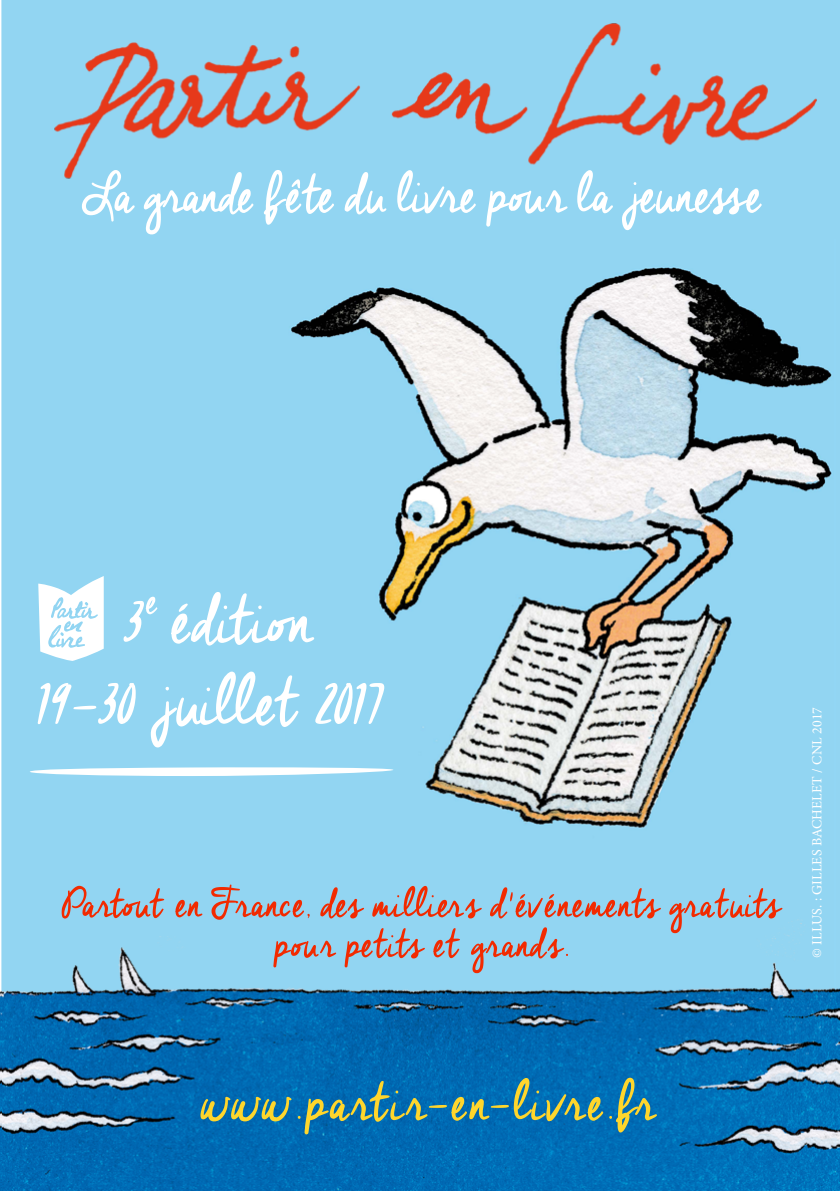
<style>
.page{position:relative;width:840px;height:1191px;background:#fff}
.page>*{position:absolute;margin:0;border:0;box-sizing:border-box;transform-origin:0 0}
.t1{font:86px "Cheddar Jack";letter-spacing:-.025em;color:#fff}
.t2{font:86px "Cheddar Jack";letter-spacing:-.045em;color:#fff}
.t3{font:68px "Cheddar Jack";letter-spacing:-.015em;color:#fff}
.t4{font:68px "Cheddar Jack";letter-spacing:.005em;color:#ffd62c}
.t5{font:50px/40px "Cheddar Jack";letter-spacing:-.005em;color:#f22a00;text-align:center}
.t6{font:14px "Minion Pro";letter-spacing:.01em;color:#fff}
</style>
<div class="page">
<div style="left:1px;top:0;width:838px;height:912px;background:#92d5f2"></div>
<img style="left:264px;top:283px;width:571px;height:629px">
<img style="left:1px;top:4px;width:838px;height:279px">
<img style="left:0;top:912px;width:839px;height:279px">
<svg style="left:30px;top:767px;width:363px;height:9px"></svg>
<svg style="left:38px;top:576px;width:66px;height:85px"></svg>
<p class="t3" style="left:82px;top:156px;width:681px">La grande fête du livre pour la jeunesse</p>
<p class="t2" style="left:123px;top:572px;width:190px">3<sup>e</sup> édition</p>
<p class="t1" style="left:38px;top:654px;width:349px">19-30 juillet 2017</p>
<p class="t5" style="left:62px;top:885px;width:720px">Partout en France, des milliers d'événements gratuits pour petits et grands.</p>
<p class="t6" style="left:807px;top:958px;width:253px;rotate:-90deg">© ILLUS. : GILLES BACHELET / CNL 2017</p>
<p class="t4" style="left:200px;top:1064px;width:456px">www.partir-en-livre.fr</p>
</div>
